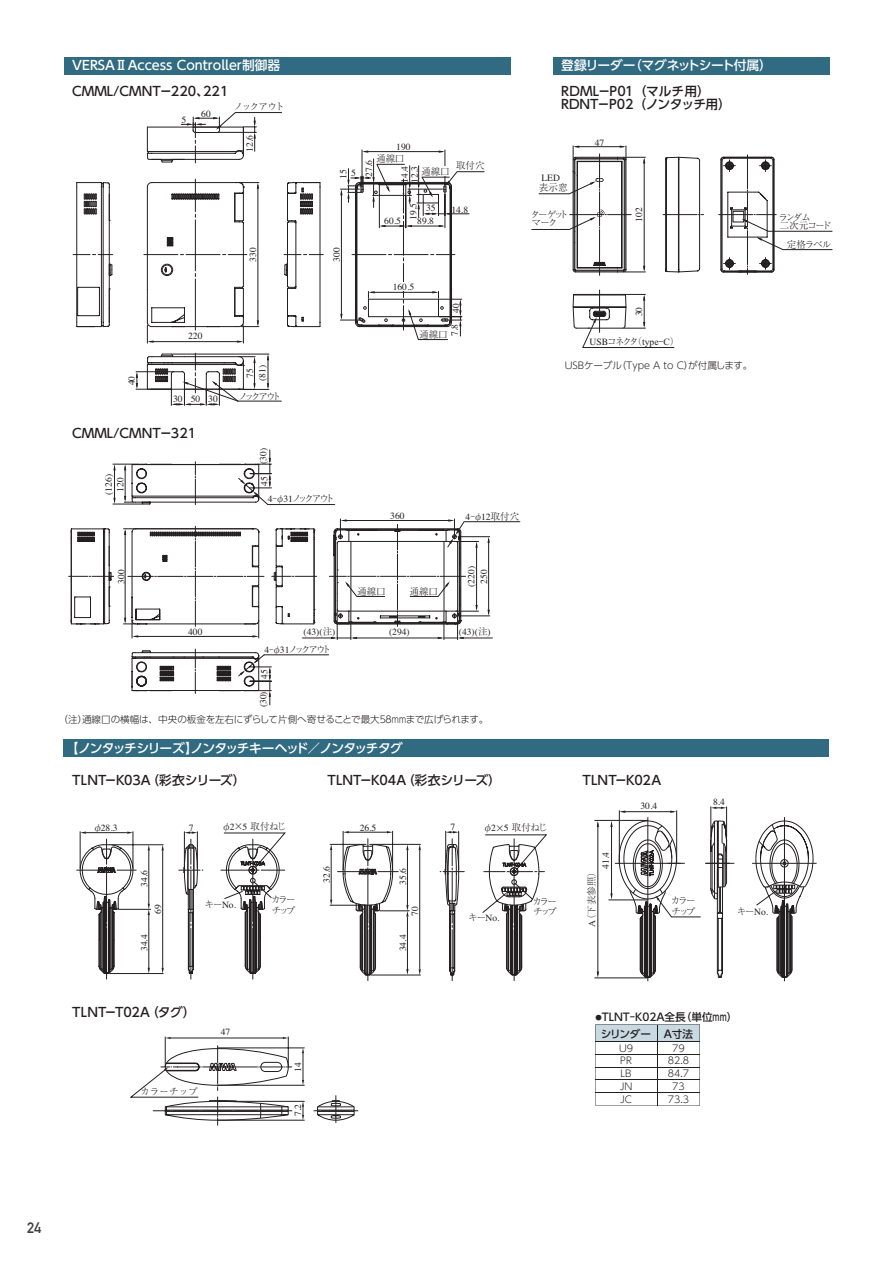
<style>
.page{position:relative;width:893px;height:1263px;background:#fff}
.page>*{position:absolute;margin:0;border:0;box-sizing:border-box;transform-origin:0 0}
.t1{font:700 14.85px "DIN Alternate";color:#3e3e3f}
.t2{font:500 12.75px/13.8px "UD Shin Go Pro";color:#231f20}
.t3{font:500 12.75px "UD Shin Go Pro";letter-spacing:-.08em;color:#fff}
.t4{font:500 12.75px "UD Shin Go Pro";letter-spacing:-.01em;color:#fff}
.t5{font:500 12.75px "UD Shin Go Pro";letter-spacing:-.045em;color:#fff}
.t6{font:10.65px "UD Shin Go Pro Medium 90 pv RKSJ H";color:#231f20}
.t7{font:9.6px/12.1px "Times";color:#231f20;text-align:center}
.t8{font:9.6px/10.6px "Ryumin Pro Light 90 pv RKSJ H";letter-spacing:-.14em;color:#231f20}
.t9{font:300 9.6px "UD Shin Go Pro";letter-spacing:-.02em;color:#231f20}
.t10{font:9.6px "Ryumin Pro Light 90 pv RKSJ H";letter-spacing:-.14em;color:#231f20;scale:.7 1}
.t11{font:9.6px/12.8px "UD Shin Go Pro Light 90 pv RKSJ H";color:#231f20}
.t12{font:300 9.6px "UD Shin Go Pro";color:#231f20}
.t13{font:9.6px/8.6px "Ryumin Pro Light 90 pv RKSJ H";letter-spacing:-.19em;color:#231f20}
.s1{font-family:"Times"}
.s2{font-family:"Times New Roman"}
.s3{font-family:"Ryumin Pro Light 90 pv RKSJ H"}
.s4{font-family:"UD Shin Go Pro Light 90 pv RKSJ H"}
.s5{font-size:6.45px}
</style>
<div class="page">
<svg style="left:69px;top:112px;width:451px;height:593px"></svg>
<hr style="left:594px;top:820px;width:54px;height:1px;background:#231f20">
<hr style="left:608px;top:900px;width:40px;height:1px;background:#231f20">
<hr style="left:594px;top:978px;width:54px;height:1px;background:#231f20">
<hr style="left:598px;top:823px;width:1px;height:152px;background:#231f20">
<svg style="left:597px;top:971px;width:2px;height:7px"></svg>
<hr style="left:676px;top:810px;width:1px;height:54px;background:#231f20">
<hr style="left:619px;top:810px;width:1px;height:54px;background:#231f20">
<hr style="left:622px;top:811px;width:52px;height:1px;background:#231f20">
<hr style="left:726px;top:806px;width:1px;height:31px;background:#231f20">
<hr style="left:711px;top:806px;width:1px;height:31px;background:#231f20">
<svg style="left:711px;top:807px;width:15px;height:2px"></svg>
<hr style="left:784px;top:817px;width:1px;height:164px;background:#231f20">
<hr style="left:752px;top:863px;width:65px;height:1px;background:#231f20">
<hr style="left:648px;top:817px;width:1px;height:164px;background:#231f20">
<svg style="left:610px;top:820px;width:204px;height:158px"></svg>
<svg style="left:595px;top:1024px;width:105px;height:81px"></svg>
<svg style="left:76px;top:831px;width:210px;height:149px"></svg>
<svg style="left:330px;top:830px;width:217px;height:150px"></svg>
<hr style="left:288px;top:1036px;width:1px;height:31px;background:#231f20">
<hr style="left:165px;top:1036px;width:1px;height:31px;background:#231f20">
<hr style="left:171px;top:1038px;width:112px;height:1px;background:#231f20">
<svg style="left:165px;top:1037px;width:6px;height:2px"></svg>
<svg style="left:130px;top:1046px;width:228px;height:80px"></svg>
<div style="left:64px;top:57px;width:446px;height:17px;background:#316b81"></div>
<div style="left:553px;top:57px;width:276px;height:17px;background:#316b81"></div>
<div style="left:64px;top:740px;width:765px;height:17px;background:#316b81"></div>
<svg style="left:531px;top:146px;width:301px;height:202px"></svg>
<h2 class="t4" style="left:72px;top:55px;width:210px">VERSAⅡAccess Controller制御器</h2>
<h2 class="t5" style="left:561px;top:55px;width:212px">登録リーダー（マグネットシート付属）</h2>
<h2 class="t2" style="left:72px;top:84px;width:158px">CMML/CMNTー220、221</h2>
<p class="t7" style="left:182px;top:113px;width:6px">5</p>
<p class="t7" style="left:201px;top:107px;width:11px">60</p>
<p class="t8" style="left:234px;top:101px;width:53px">ノックアウト</p>
<p class="t7" style="left:243px;top:152px;width:18px;rotate:-90deg">12.6</p>
<p class="t7" style="left:188px;top:329px;width:16px">220</p>
<p class="t7" style="left:246px;top:262px;width:16px;rotate:-90deg">330</p>
<p class="t7" style="left:351px;top:166px;width:6px">5</p>
<p class="t7" style="left:336px;top:179px;width:11px;rotate:-90deg">15</p>
<p class="t7" style="left:330px;top:262px;width:16px;rotate:-90deg">300</p>
<p class="t7" style="left:396px;top:140px;width:16px">190</p>
<p class="t8" style="left:376px;top:153px;width:30px">通線口</p>
<p class="t7" style="left:362px;top:177px;width:18px;rotate:-90deg">27.6</p>
<p class="t7" style="left:398px;top:183px;width:18px;rotate:-90deg">14.4</p>
<p class="t8" style="left:456px;top:160px;width:30px">取付穴</p>
<p class="t7" style="left:408px;top:183px;width:18px;rotate:-90deg">12.3</p>
<p class="t8" style="left:421px;top:165px;width:30px">通線口</p>
<p class="t7" style="left:384px;top:214px;width:18px">60.5</p>
<p class="t7" style="left:406px;top:220px;width:18px;rotate:-90deg">19.5</p>
<p class="t7" style="left:426px;top:201px;width:11px">35</p>
<p class="t7" style="left:417px;top:214px;width:18px">89.8</p>
<p class="t7" style="left:451px;top:202px;width:18px">14.8</p>
<p class="t7" style="left:393px;top:280px;width:23px">160.5</p>
<p class="t7" style="left:449px;top:313px;width:11px;rotate:-90deg">40</p>
<p class="t7" style="left:448px;top:336px;width:13px;rotate:-90deg">7.8</p>
<p class="t8" style="left:419px;top:328px;width:30px">通線口</p>
<p class="t7" style="left:125px;top:385px;width:11px;rotate:-90deg">40</p>
<p class="t7" style="left:173px;top:392px;width:46px">30 50 30</p>
<h2 class="t2" style="left:72px;top:426px;width:125px">CMML/CMNTー321</h2>
<p class="t7" style="left:102px;top:495px;width:22px;rotate:-90deg">(126)</p>
<p class="t7" style="left:113px;top:491px;width:16px;rotate:-90deg">120</p>
<p class="t7" style="left:243px;top:381px;width:17px;rotate:-90deg">75 (81)</p>
<p class="t8" style="left:238px;top:390px;width:45px">ノックアウト</p>
<p class="t7" style="left:256px;top:464px;width:17px;rotate:-90deg">(30)</p>
<p class="t7" style="left:257px;top:486px;width:11px;rotate:-90deg">45</p>
<p class="t10" style="left:268px;top:491px;width:97px"><span class="s1">4</span>－φ<span class="s1">3 1</span>ノックアウト</p>
<p class="t7" style="left:390px;top:509px;width:16px">360</p>
<p class="t10" style="left:466px;top:508px;width:78px"><span class="s1">4</span>－φ<span class="s1">12</span>取付穴</p>
<h2 class="t2" style="left:561px;top:84px;width:171px">RDMLーP01（マルチ用）<br>RDNTーP02（ノンタッチ用）</h2>
<p class="t7" style="left:541px;top:171px;width:20px">LED</p>
<p class="t8" style="left:539px;top:181px;width:30px">表示窓</p>
<p class="t7" style="left:595px;top:135px;width:11px">47</p>
<p class="t7" style="left:632px;top:222px;width:16px;rotate:-90deg">102</p>
<p class="t13" style="left:530px;top:209px;width:40px">ターゲットマーク</p>
<p class="t8" style="left:778px;top:212px;width:54px;line-height:8.1px">ランダム<br>二次元コード</p>
<p class="t8" style="left:787px;top:238px;width:46px">定格ラベル</p>
<p class="t7" style="left:632px;top:316px;width:11px;rotate:-90deg">30</p>
<p class="t8" style="left:590px;top:335px;width:91px"><span class="s1">USB</span>コネクタ（<span class="s2">type</span>-<span class="s2">C</span>）</p>
<p class="t12" style="left:565px;top:358px;width:189px">USBケーブル（Type A to C）が付属します。</p>
<p class="t7" style="left:114px;top:583px;width:16px;rotate:-90deg">300</p>
<p class="t7" style="left:188px;top:625px;width:16px">400</p>
<p class="t8" style="left:357px;top:585px;width:30px">通線口</p>
<p class="t8" style="left:410px;top:585px;width:30px">通線口</p>
<p class="t7" style="left:464px;top:587px;width:22px;rotate:-90deg">(220)</p>
<p class="t7" style="left:477px;top:583px;width:16px;rotate:-90deg">250</p>
<p class="t7" style="left:399px;top:639px;width:18px;rotate:-90deg">34.6</p>
<p class="t7" style="left:304px;top:625px;width:33px">(43)(<span class="s3">注</span>)</p>
<p class="t7" style="left:389px;top:625px;width:22px">(294)</p>
<p class="t7" style="left:459px;top:625px;width:33px">(43)(<span class="s3">注</span>)</p>
<p class="t10" style="left:264px;top:641px;width:97px"><span class="s1">4</span>－φ<span class="s1">3 1</span>ノックアウト</p>
<p class="t7" style="left:256px;top:707px;width:39px;rotate:-90deg">(30) 45</p>
<p class="t9" style="left:59px;top:712px;width:431px">（注）通線口の横幅は、中央の板金を左右にずらして片側へ寄せることで最大５８ｍｍまで広げられます。</p>
<h2 class="t3" style="left:66px;top:738px;width:339px">【ノンタッチシリーズ】ノンタッチキーヘッド／ノンタッチタグ</h2>
<h2 class="t2" style="left:72px;top:772px;width:175px">TLNTーK03A（彩衣シリーズ）</h2>
<h2 class="t2" style="left:327px;top:772px;width:175px">TLNTーK04A（彩衣シリーズ）</h2>
<h2 class="t2" style="left:583px;top:772px;width:80px">TLNTーK02A</h2>
<p class="t7" style="left:640px;top:799px;width:18px">30.4</p>
<p class="t7" style="left:713px;top:795px;width:13px">8.4</p>
<p class="t7" style="left:93px;top:821px;width:26px"><span class="s3">φ</span>28.3</p>
<p class="t7" style="left:137px;top:886px;width:18px;rotate:-90deg">34.6</p>
<p class="t7" style="left:151px;top:914px;width:11px;rotate:-90deg">69</p>
<p class="t7" style="left:189px;top:820px;width:6px">7</p>
<p class="t8" style="left:222px;top:820px;width:66px">φ<span class="s1">2</span><span class="s4">×</span><span class="s1">5</span> 取付ねじ</p>
<p class="t7" style="left:360px;top:821px;width:18px">26.5</p>
<p class="t7" style="left:320px;top:883px;width:18px;rotate:-90deg">32.6</p>
<p class="t7" style="left:396px;top:885px;width:18px;rotate:-90deg">35.6</p>
<p class="t7" style="left:205px;top:898px;width:33px"><span class="s3">キー</span>No.</p>
<p class="t8" style="left:271px;top:893px;width:26px">カラーチップ</p>
<p class="t7" style="left:408px;top:916px;width:11px;rotate:-90deg">70</p>
<p class="t7" style="left:450px;top:820px;width:6px">7</p>
<p class="t8" style="left:483px;top:822px;width:66px">φ<span class="s1">2</span><span class="s4">×</span><span class="s1">5</span> 取付ねじ</p>
<p class="t7" style="left:468px;top:911px;width:33px"><span class="s3">キー</span>No.</p>
<p class="t8" style="left:532px;top:895px;width:26px">カラーチップ</p>
<p class="t7" style="left:599px;top:869px;width:18px;rotate:-90deg">41.4</p>
<p class="t8" style="left:585px;top:926px;width:61px;rotate:-90deg"><span class="s1">A</span>（下表参照）</p>
<p class="t8" style="left:671px;top:894px;width:26px">カラーチップ</p>
<p class="t7" style="left:737px;top:904px;width:33px"><span class="s3">キー</span>No.</p>
<p class="t7" style="left:137px;top:951px;width:18px;rotate:-90deg">34.4</p>
<p class="t7" style="left:396px;top:951px;width:18px;rotate:-90deg">34.4</p>
<h2 class="t2" style="left:72px;top:1004px;width:125px">TLNTーT02A（タグ）</h2>
<p class="t8" style="left:140px;top:1085px;width:59px">カラーチップ</p>
<p class="t7" style="left:221px;top:1025px;width:11px">47</p>
<p class="t7" style="left:291px;top:1072px;width:11px;rotate:-90deg">14</p>
<p class="t7" style="left:291px;top:1116px;width:13px;rotate:-90deg">7.2</p>
<p class="t6" style="left:595px;top:1008px;width:143px"><span class="s5">●</span>TLNT-K02A全長（単位mm）</p>
<p class="t11" style="left:619px;top:1041px;width:16px">U9<br>PR<br>LB<br>JN<br>JC</p>
<p class="t11" style="left:668px;top:1041px;width:23px;text-align:center">79<br>82.8<br>84.7<br>73<br>73.3</p>
<p class="t6" style="left:601px;top:1025px;width:94px">シリンダー A寸法</p>
<h1 class="t1" style="left:27px;top:1217px;width:16px">24</h1>
</div>
